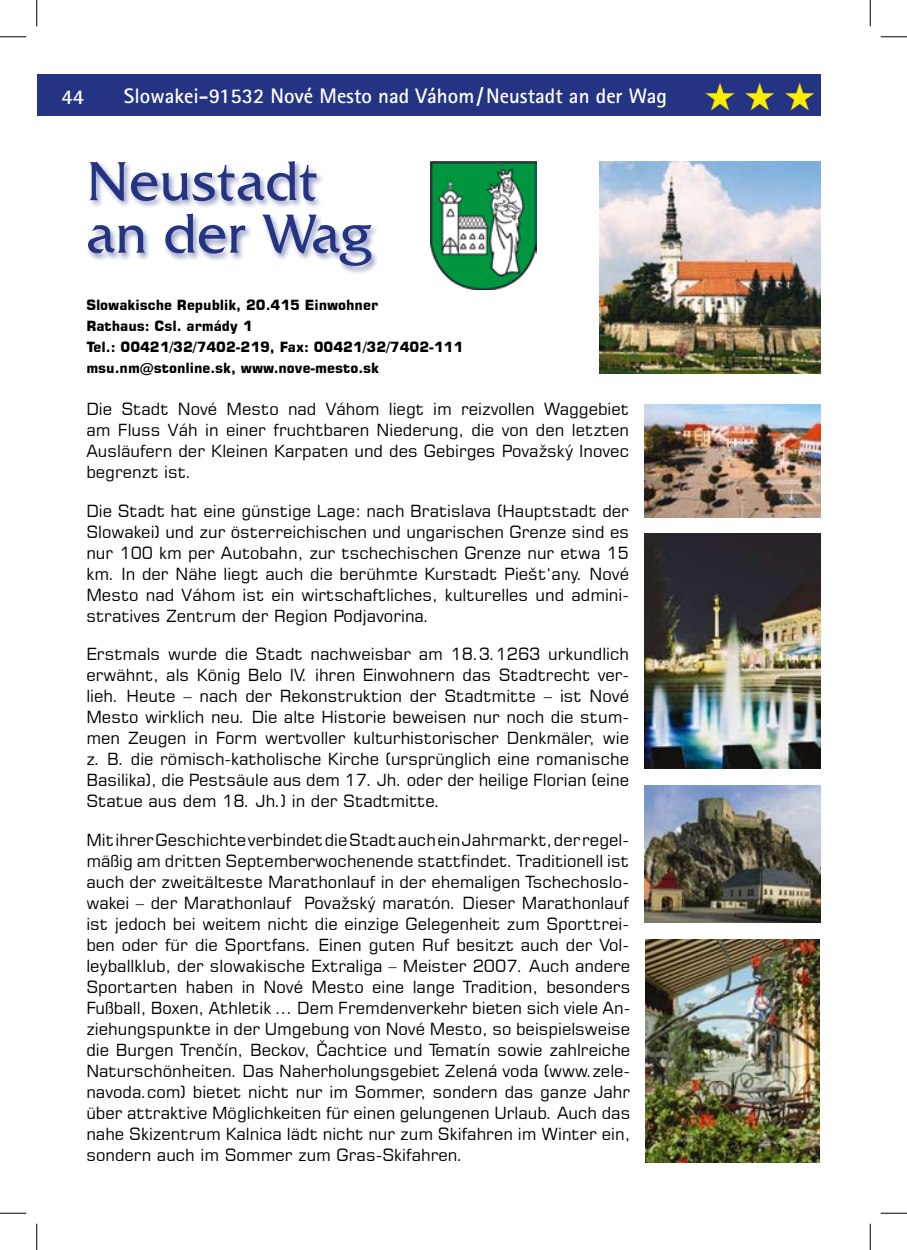
<style>
.page{position:relative;width:907px;height:1250px;background:#fff}
.page>*{position:absolute;margin:0;border:0;box-sizing:border-box;transform-origin:0 0}
.t1{font:56px/52.5px "Friz Quadrata IT Cby BT";color:#253482}
.t2{font:700 21px "Rotis Sans Serif";color:#fff}
.t3{font:16.62px/21px "Square 721 BT";color:#000;text-align:justify}
.t4{font:700 14px/21px "Square 721 BT";color:#000}
</style>
<div class="page">
<div style="left:37px;top:74px;width:784px;height:42px;background:#253482"></div>
<div style="left:86px;top:159px;width:294px;height:115px;background:#253482;opacity:.5"></div>
<img style="left:644px;top:785px;width:177px;height:137px">
<img style="left:644px;top:405px;width:177px;height:112px">
<img style="left:600px;top:161px;width:221px;height:212px">
<img style="left:644px;top:533px;width:176px;height:235px">
<img style="left:645px;top:939px;width:175px;height:222px">
<img style="left:430px;top:161px;width:106px;height:128px">
<svg style="left:0;top:36px;width:26px;height:1px"></svg>
<svg style="left:881px;top:36px;width:26px;height:1px"></svg>
<svg style="left:0;top:1212px;width:26px;height:1px"></svg>
<svg style="left:881px;top:1212px;width:26px;height:1px"></svg>
<svg style="left:36px;top:0;width:1px;height:26px"></svg>
<svg style="left:36px;top:1223px;width:1px;height:26px"></svg>
<svg style="left:870px;top:0;width:1px;height:26px"></svg>
<svg style="left:870px;top:1223px;width:1px;height:26px"></svg>
<p class="t2" style="left:62px;top:83px;width:24px">44</p>
<p class="t2" style="left:124px;top:83px;width:544px">Slowakei-91532 Nové Mesto nad Váhom/Neustadt an der Wag</p>
<h1 class="t1" style="left:86px;top:154px;width:286px">Neustadt an der Wag</h1>
<p class="t4" style="left:86px;top:294px;width:378px">Slowakische Republik, 20.415 Einwohner<br>Rathaus: Csl. armády 1<br>Tel.: 00421/32/7402-219, Fax: 00421/32/7402-111 msu.nm@stonline.sk, www.nove-mesto.sk</p>
<p class="t3" style="left:86px;top:398px;width:544px">Die Stadt Nové Mesto nad Váhom liegt im reizvollen Waggebiet am Fluss Váh in einer fruchtbaren Niederung, die von den letzten Ausläufern der Kleinen Karpaten und des Gebirges Považský Inovec begrenzt ist.</p>
<p class="t3" style="left:86px;top:499px;width:544px">Die Stadt hat eine günstige Lage: nach Bratislava (Hauptstadt der Slowakei) und zur österreichischen und ungarischen Grenze sind es nur 100 km per Autobahn, zur tschechischen Grenze nur etwa 15 km. In der Nähe liegt auch die berühmte Kurstadt Piešt‘any. Nové Mesto nad Váhom ist ein wirtschaftliches, kulturelles und admini&shy;stratives Zentrum der Region Podjavorina.</p>
<p class="t3" style="left:86px;top:643px;width:544px">Erstmals wurde die Stadt nachweisbar am 18.3.1263 urkundlich erwähnt, als König Belo IV. ihren Einwohnern das Stadtrecht ver&shy;lieh. Heute – nach der Rekonstruktion der Stadtmitte – ist Nové Mesto wirklich neu. Die alte Historie beweisen nur noch die stum&shy;men Zeugen in Form wertvoller kulturhistorischer Denkmäler, wie z. B. die römisch-katholische Kirche (ursprünglich eine romanische Basilika), die Pestsäule aus dem 17. Jh. oder der heilige Florian (eine Statue aus dem 18. Jh.) in der Stadtmitte.</p>
<p class="t3" style="left:86px;top:828px;width:545px">Mit ihrer Geschichte verbindet die Stadt auch ein Jahrmarkt, der regel&shy;mäßig am dritten Septemberwochenende stattfindet. Traditionell ist auch der zweitälteste Marathonlauf in der ehemaligen Tschechoslo&shy;wakei – der Marathonlauf Považský maratón. Dieser Marathonlauf ist jedoch bei weitem nicht die einzige Gelegenheit zum Sporttrei&shy;ben oder für die Sportfans. Einen guten Ruf besitzt auch der Vol&shy;leyballklub, der slowakische Extraliga – Meister 2007. Auch andere Sportarten haben in Nové Mesto eine lange Tradition, besonders Fußball, Boxen, Athletik ... Dem Fremdenverkehr bieten sich viele An&shy;ziehungspunkte in der Umgebung von Nové Mesto, so beispielsweise die Burgen Trenčín, Beckov, Čachtice und Tematín sowie zahlreiche Naturschönheiten. Das Naherholungsgebiet Zelená voda (www.zele&shy;navoda.com) bietet nicht nur im Sommer, sondern das ganze Jahr über attraktive Möglichkeiten für einen gelungenen Urlaub. Auch das nahe Skizentrum Kalnica lädt nicht nur zum Skifahren im Winter ein, sondern auch im Sommer zum Gras-Skifahren.</p>
</div>
